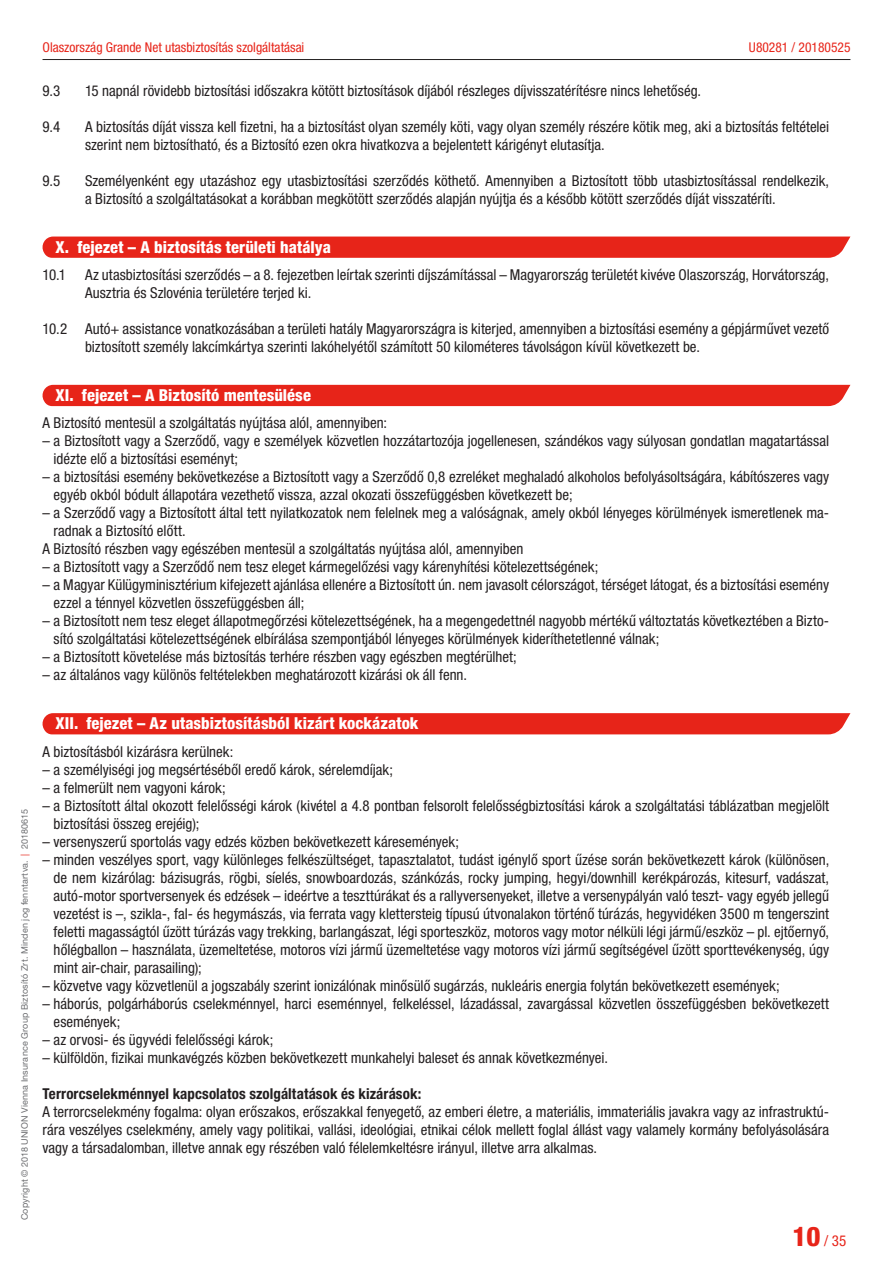
<style>
.page{position:relative;width:893px;height:1263px;background:#fff}
.page>*{position:absolute;margin:0;border:0;box-sizing:border-box;transform-origin:0 0}
.t1{font:800 condensed 16.5px "Helvetica Neue LT Pro";letter-spacing:.005em;color:#fff}
.t2{font:condensed 15px/18px "Helvetica Neue LT Pro";color:#231f20}
.t3{font:700 condensed 15px "Helvetica Neue LT Pro";letter-spacing:.005em;color:#231f20}
.t4{font:condensed 15px "Helvetica Neue LT Pro";color:#e72419}
.t5{font:condensed 13.5px "Helvetica Neue LT Pro";color:#e72419}
.t6{font:9px "Helvetica Neue LT Pro";letter-spacing:.02em;color:#6c6d70}
.s1{color:#e72419}
.s2{font-weight:800;font-size:27px}
</style>
<div class="page">
<hr style="left:43px;top:59px;width:807px;height:1px;background:#231f20">
<div style="left:42px;top:237px;width:808px;height:21px;background:#e72419"></div>
<div style="left:42px;top:385px;width:808px;height:21px;background:#e72419"></div>
<div style="left:42px;top:713px;width:808px;height:21px;background:#e72419"></div>
<p class="t6" style="left:19px;top:1220px;width:413px;rotate:-90deg">Copyright © 2018 UNION Vienna Insurance Group Biztosító Zrt. Minden jog fenntartva. <span class="s1">|</span> 20180615</p>
<p class="t5" style="left:43px;top:40px;width:263px">Olaszország Grande Net utasbiztosítás szolgáltatásai</p>
<p class="t5" style="left:749px;top:40px;width:103px">U80281 / 20180525</p>
<p class="t2" style="left:43px;top:81px;width:20px">9.3</p>
<p class="t2" style="left:85px;top:81px;width:618px">15 napnál rövidebb biztosítási időszakra kötött biztosítások díjából részleges díjvisszatérítésre nincs lehetőség.</p>
<p class="t2" style="left:43px;top:117px;width:19px">9.4</p>
<p class="t2" style="left:85px;top:117px;width:746px">A biztosítás díját vissza kell fizetni, ha a biztosítást olyan személy köti, vagy olyan személy részére kötik meg, aki a biztosítás feltételei szerint nem biztosítható, és a Biztosító ezen okra hivatkozva a bejelentett kárigényt elutasítja.</p>
<p class="t2" style="left:43px;top:171px;width:19px">9.5</p>
<p class="t2" style="left:85px;top:171px;width:746px">Személyenként egy utazáshoz egy utasbiztosítási szerződés köthető. Amennyiben a Biztosított több utasbiztosítással rendelkezik, a Biztosító a szolgáltatásokat a korábban megkötött szerződés alapján nyújtja és a később kötött szerződés díját visszatéríti.</p>
<p class="t1" style="left:56px;top:237px;width:277px">X. fejezet – A biztosítás területi hatálya</p>
<p class="t2" style="left:43px;top:266px;width:25px">10.1</p>
<p class="t2" style="left:85px;top:266px;width:746px">Az utasbiztosítási szerződés – a 8. fejezetben leírtak szerinti díjszámítással – Magyarország területét kivéve Olaszország, Horvátország,<br>Ausztria és Szlovénia területére terjed ki.</p>
<p class="t2" style="left:85px;top:320px;width:746px;text-indent:-43px">10.2 Autó+ assistance vonatkozásában a területi hatály Magyarországra is kiterjed, amennyiben a biztosítási esemény a gépjárművet vezető biztosított személy lakcímkártya szerinti lakóhelyétől számított 50 kilométeres távolságon kívül következett be.</p>
<p class="t1" style="left:56px;top:385px;width:257px">XI. fejezet – A Biztosító mentesülése</p>
<p class="t2" style="left:43px;top:414px;width:346px">A Biztosító mentesül a szolgáltatás nyújtása alól, amennyiben:</p>
<p class="t2" style="left:54px;top:432px;width:777px;text-indent:-11px">– a Biztosított vagy a Szerződő, vagy e személyek közvetlen hozzátartozója jogellenesen, szándékos vagy súlyosan gondatlan magatartással idézte elő a biztosítási eseményt;</p>
<p class="t2" style="left:54px;top:468px;width:777px;text-indent:-11px">– a biztosítási esemény bekövetkezése a Biztosított vagy a Szerződő 0,8 ezreléket meghaladó alkoholos befolyásoltságára, kábítószeres vagy egyéb okból bódult állapotára vezethető vissza, azzal okozati összefüggésben következett be;</p>
<p class="t2" style="left:43px;top:504px;width:788px">– a Szerződő vagy a Biztosított által tett nyilatkozatok nem felelnek meg a valóságnak, amely okból lényeges körülmények ismeretlenek ma-</p>
<p class="t2" style="left:54px;top:522px;width:134px">radnak a Biztosító előtt.</p>
<p class="t2" style="left:43px;top:540px;width:482px">A Biztosító részben vagy egészében mentesül a szolgáltatás nyújtása alól, amennyiben</p>
<p class="t2" style="left:43px;top:558px;width:557px">– a Biztosított vagy a Szerződő nem tesz eleget kármegelőzési vagy kárenyhítési kötelezettségének;</p>
<p class="t2" style="left:54px;top:576px;width:777px;text-indent:-11px">– a Magyar Külügyminisztérium kifejezett ajánlása ellenére a Biztosított ún. nem javasolt célországot, térséget látogat, és a biztosítási esemény ezzel a ténnyel közvetlen összefüggésben áll;</p>
<p class="t2" style="left:54px;top:612px;width:777px;text-indent:-11px">– a Biztosított nem tesz eleget állapotmegőrzési kötelezettségének, ha a megengedettnél nagyobb mértékű változtatás következtében a Bizto&shy;sító szolgáltatási kötelezettségének elbírálása szempontjából lényeges körülmények kideríthetetlenné válnak;</p>
<p class="t2" style="left:43px;top:648px;width:476px">– a Biztosított követelése más biztosítás terhére részben vagy egészben megtérülhet;</p>
<p class="t2" style="left:43px;top:666px;width:426px">– az általános vagy különös feltételekben meghatározott kizárási ok áll fenn.</p>
<p class="t1" style="left:56px;top:713px;width:364px">XII. fejezet – Az utasbiztosításból kizárt kockázatok</p>
<p class="t2" style="left:43px;top:742px;width:192px">A biztosításból kizárásra kerülnek:</p>
<p class="t2" style="left:43px;top:760px;width:352px">– a személyiségi jog megsértéséből eredő károk, sérelemdíjak;</p>
<p class="t2" style="left:43px;top:778px;width:185px">– a felmerült nem vagyoni károk;</p>
<p class="t2" style="left:54px;top:796px;width:777px;text-indent:-11px">– a Biztosított által okozott felelősségi károk (kivétel a 4.8 pontban felsorolt felelősségbiztosítási károk a szolgáltatási táblázatban megjelölt biztosítási összeg erejéig);</p>
<p class="t2" style="left:43px;top:832px;width:418px">– versenyszerű sportolás vagy edzés közben bekövetkezett káresemények;</p>
<p class="t2" style="left:54px;top:850px;width:777px;text-align:justify;text-indent:-11px">– minden veszélyes sport, vagy különleges felkészültséget, tapasztalatot, tudást igénylő sport űzése során bekövetkezett károk (különösen, de nem kizárólag: bázisugrás, rögbi, síelés, snowboardozás, szánkózás, rocky jumping, hegyi/downhill kerékpározás, kitesurf, vadászat, autó-motor sportversenyek és edzések – ideértve a teszttúrákat és a rallyversenyeket, illetve a versenypályán való teszt- vagy egyéb jellegű vezetést is –, szikla-, fal- és hegymászás, via ferrata vagy klettersteig típusú útvonalakon történő túrázás, hegyvidéken 3500 m tengerszint feletti magasságtól űzött túrázás vagy trekking, barlangászat, légi sporteszköz, motoros vagy motor nélküli légi jármű/eszköz – pl. ejtőernyő, hőlégballon – használata, üzemeltetése, motoros vízi jármű üzemeltetése vagy motoros vízi jármű segítségével űzött sporttevékenység, úgy mint air-chair, parasailing);</p>
<p class="t2" style="left:43px;top:976px;width:739px">– közvetve vagy közvetlenül a jogszabály szerint ionizálónak minősülő sugárzás, nukleáris energia folytán bekövetkezett események;</p>
<p class="t2" style="left:54px;top:994px;width:777px;text-indent:-11px">– háborús, polgárháborús cselekménnyel, harci eseménnyel, felkeléssel, lázadással, zavargással közvetlen összefüggésben bekövetkezett események;</p>
<p class="t2" style="left:43px;top:1030px;width:232px">– az orvosi- és ügyvédi felelősségi károk;</p>
<p class="t2" style="left:43px;top:1048px;width:567px">– külföldön, fizikai munkavégzés közben bekövetkezett munkahelyi baleset és annak következményei.</p>
<p class="t3" style="left:43px;top:1084px;width:380px">Terrorcselekménnyel kapcsolatos szolgáltatások és kizárások:</p>
<p class="t2" style="left:43px;top:1102px;width:788px;text-align:justify">A terrorcselekmény fogalma: olyan erőszakos, erőszakkal fenyegető, az emberi életre, a materiális, immateriális javakra vagy az infrastruktú&shy;rára veszélyes cselekmény, amely vagy politikai, vallási, ideológiai, etnikai célok mellett foglal állást vagy valamely kormány befolyásolására vagy a társadalomban, illetve annak egy részében való félelemkeltésre irányul, illetve arra alkalmas.</p>
<p class="t4" style="left:792px;top:1232px;width:55px"><span class="s2">10</span> / 35</p>
</div>
